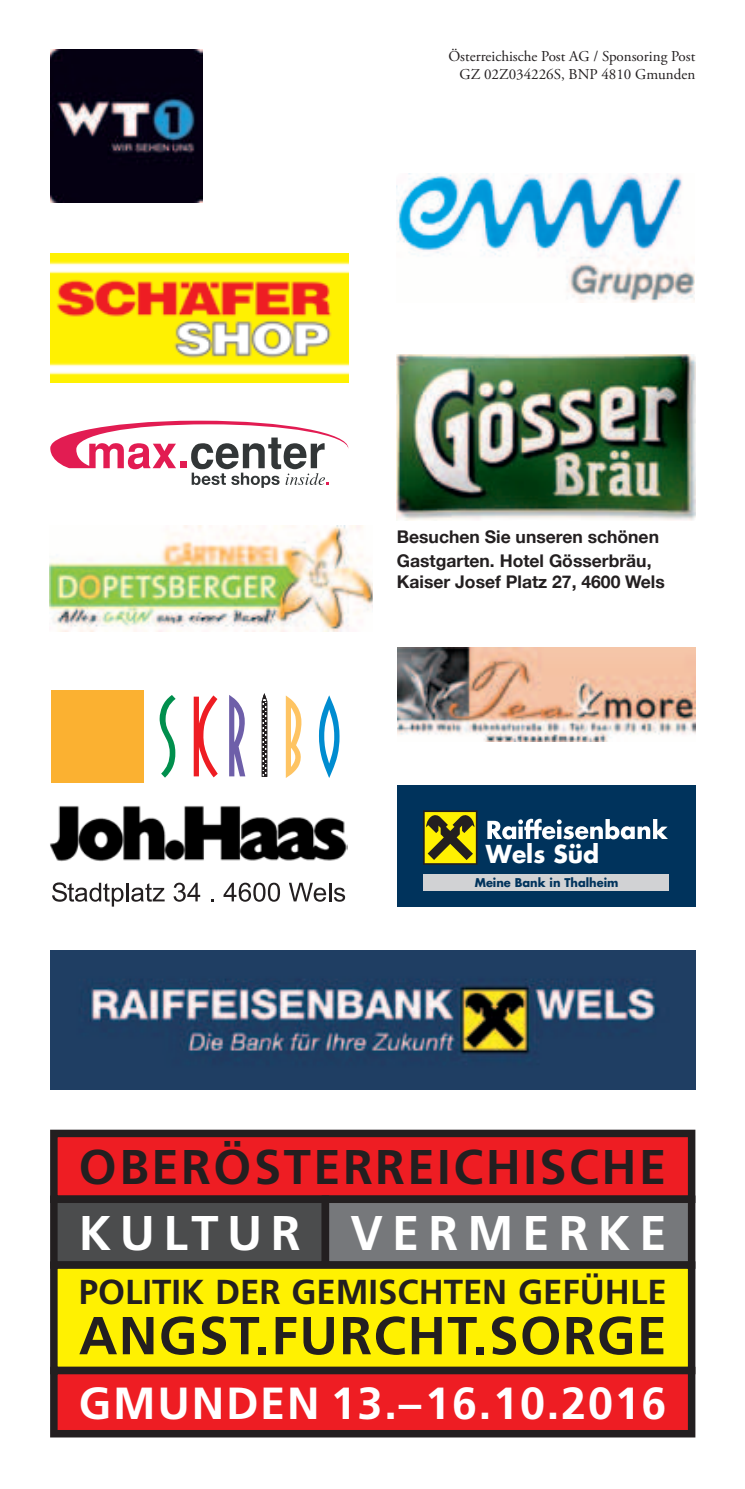
<style>
.page{position:relative;width:745px;height:1489px;background:#fff}
.page>*{position:absolute;margin:0;border:0;box-sizing:border-box;transform-origin:0 0}
.t1{font:700 53.25px "Frutiger";letter-spacing:.025em;color:#231f20}
.t2{font:700 48.75px "Frutiger";letter-spacing:.05em;color:#231f20}
.t3{font:700 48.75px "Frutiger";letter-spacing:.19em;color:#fff}
.t4{font:700 45px "Frutiger";letter-spacing:.04em;color:#fff}
.t5{font:700 34.75px "Frutiger";color:#231f20}
.t6{font:700 24px "Futura";color:#fff}
.t7{font:700 17.5px/24px "Helvetica Neue";color:#231f20}
.t8{font:15px/18px "Adobe Garamond Pro";color:#231f20;text-align:right}
.t9{font:700 11.75px "Futura";color:#00335c}
</style>
<div class="page">
<img style="left:50px;top:526px;width:322px;height:105px">
<img style="left:396px;top:174px;width:298px;height:128px">
<img style="left:397px;top:647px;width:298px;height:94px">
<div style="left:397px;top:784px;width:298px;height:122px;background:#00335c"></div>
<div style="left:423px;top:810px;width:54px;height:54px;background:linear-gradient(to bottom,#dbce05,#ded105)"></div>
<div style="left:424px;top:812px;width:51px;height:51px;background:#fff101"></div>
<svg style="left:426px;top:815px;width:48px;height:45px"></svg>
<svg style="left:487px;top:818px;width:180px;height:21px"></svg>
<div style="left:423px;top:874px;width:245px;height:16px;background:#d1d2d4"></div>
<img style="left:50px;top:950px;width:645px;height:139px">
<svg style="left:50px;top:420px;width:298px;height:68px"></svg>
<img style="left:50px;top:254px;width:298px;height:129px">
<div style="left:54px;top:1133px;width:637px;height:66px;background:#ee1d23"></div>
<div style="left:50px;top:1129px;width:644px;height:73px;border:7px solid #231f20"></div>
<div style="left:54px;top:1199px;width:271px;height:65px;background:#4b4c4d"></div>
<div style="left:50px;top:1195px;width:279px;height:73px;border:7px solid #231f20"></div>
<div style="left:325px;top:1199px;width:366px;height:65px;background:#76787b"></div>
<div style="left:321px;top:1195px;width:373px;height:73px;border:7px solid #231f20"></div>
<div style="left:54px;top:1264px;width:637px;height:106px;background:#fff101"></div>
<div style="left:50px;top:1261px;width:644px;height:113px;border:7px solid #231f20"></div>
<div style="left:54px;top:1370px;width:637px;height:63px;background:#ee1d23"></div>
<div style="left:50px;top:1366px;width:644px;height:71px;border:7px solid #231f20"></div>
<svg style="left:159px;top:695px;width:16px;height:82px"></svg>
<svg style="left:193px;top:695px;width:25px;height:82px"></svg>
<svg style="left:229px;top:695px;width:16px;height:81px"></svg>
<svg style="left:262px;top:694px;width:5px;height:82px"></svg>
<svg style="left:285px;top:695px;width:16px;height:83px"></svg>
<svg style="left:319px;top:695px;width:20px;height:83px"></svg>
<div style="left:51px;top:690px;width:92px;height:92px;background:#fbb131"></div>
<img style="left:50px;top:805px;width:297px;height:57px">
<svg style="left:52px;top:882px;width:112px;height:24px"></svg>
<svg style="left:173px;top:882px;width:27px;height:19px"></svg>
<svg style="left:223px;top:882px;width:57px;height:19px"></svg>
<svg style="left:289px;top:882px;width:56px;height:19px"></svg>
<img style="left:396px;top:354px;width:298px;height:166px">
<img style="left:50px;top:50px;width:153px;height:152px">
<p class="t8" style="left:448px;top:47px;width:248px">Österreichische Post AG / Sponsoring Post<br>GZ 02Z034226S, BNP 4810 Gmunden</p>
<p class="t7" style="left:396px;top:524px;width:263px">Besuchen Sie unseren schönen<br>Gastgarten. Hotel Gösserbräu,</p>
<p class="t7" style="left:396px;top:569px;width:269px">Kaiser Josef Platz 27, 4600 Wels</p>
<h3 class="t6" style="left:485px;top:837px;width:115px">Wels Süd</h3>
<p class="t9" style="left:474px;top:874px;width:145px">Meine Bank in Thalheim</p>
<h2 class="t2" style="left:79px;top:1138px;width:588px">OBERÖSTERREICHISCHE</h2>
<h2 class="t3" style="left:79px;top:1204px;width:588px">KULTUR VERMERKE</h2>
<h3 class="t5" style="left:79px;top:1271px;width:589px">POLITIK DER GEMISCHTEN GEFÜHLE</h3>
<h1 class="t1" style="left:79px;top:1304px;width:589px">ANGST.FURCHT.SORGE</h1>
<h3 class="t4" style="left:79px;top:1376px;width:589px">GMUNDEN 13.–16.10.2016</h3>
</div>
